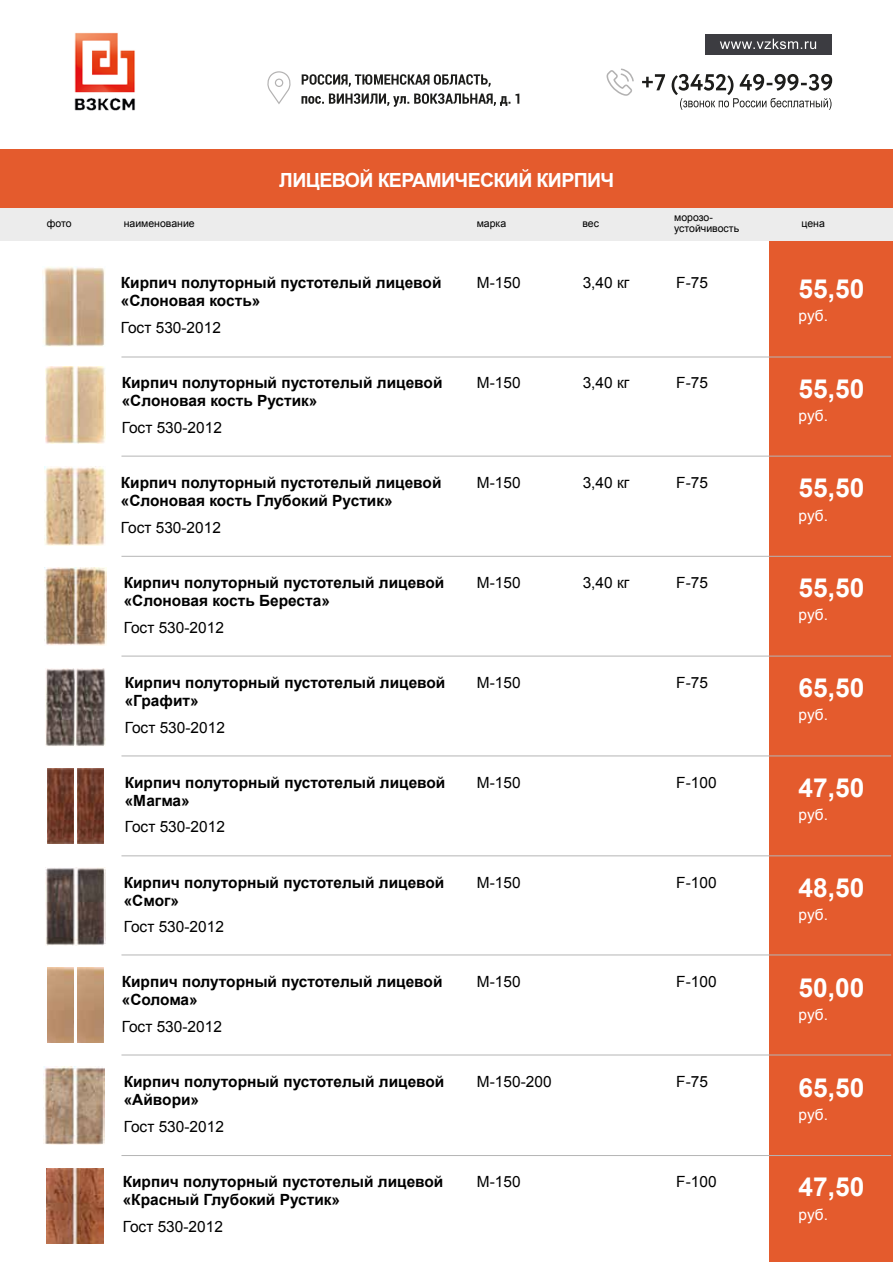
<style>
.page{position:relative;width:893px;height:1262px;background:#fff}
.page>*{position:absolute;margin:0;border:0;box-sizing:border-box;transform-origin:0 0}
.t1{font:700 26.25px "Arial";color:#fff}
.t2{font:700 19.5px "Arial";letter-spacing:-.03em;color:#fff}
.t3{font:700 15.45px/18px "Arial";color:#000}
.t4{font:15.45px "Arial";color:#000}
.t5{font:15.45px "Arial";color:#fff}
.t6{font:10.5px/10.5px "Arial";color:#000}
</style>
<div class="page">
<div style="left:769px;top:175px;width:123px;height:1087px;background:#e45b2d"></div>
<div style="left:0;top:207px;width:892px;height:33px;background:#ececec"></div>
<div style="left:0;top:149px;width:892px;height:59px;background:#e45b2d"></div>
<img style="left:43px;top:267px;width:63px;height:79px">
<img style="left:45px;top:366px;width:60px;height:78px">
<img style="left:45px;top:466px;width:60px;height:79px">
<img style="left:44px;top:567px;width:63px;height:78px">
<img style="left:45px;top:668px;width:60px;height:78px">
<img style="left:77px;top:768px;width:26px;height:75px">
<img style="left:47px;top:768px;width:26px;height:75px">
<img style="left:45px;top:867px;width:60px;height:78px">
<img style="left:77px;top:967px;width:26px;height:75px">
<img style="left:47px;top:967px;width:26px;height:75px">
<img style="left:44px;top:1066px;width:60px;height:78px">
<img style="left:47px;top:1168px;width:56px;height:75px">
<hr style="left:121px;top:356px;width:770px;height:1px;background:#b5b5b5">
<hr style="left:121px;top:456px;width:770px;height:1px;background:#b5b5b5">
<hr style="left:121px;top:556px;width:770px;height:1px;background:#b5b5b5">
<hr style="left:121px;top:655px;width:770px;height:1px;background:#b5b5b5">
<hr style="left:121px;top:755px;width:770px;height:1px;background:#b5b5b5">
<hr style="left:121px;top:855px;width:770px;height:1px;background:#b5b5b5">
<hr style="left:121px;top:954px;width:770px;height:1px;background:#b5b5b5">
<hr style="left:121px;top:1054px;width:770px;height:1px;background:#b5b5b5">
<hr style="left:121px;top:1155px;width:770px;height:1px;background:#b5b5b5">
<div style="left:705px;top:34px;width:127px;height:21px;background:#3c3c41"></div>
<svg style="left:720px;top:39px;width:96px;height:10px"></svg>
<svg style="left:302px;top:74px;width:188px;height:13px"></svg>
<svg style="left:301px;top:93px;width:218px;height:14px"></svg>
<svg style="left:267px;top:71px;width:24px;height:33px"></svg>
<svg style="left:606px;top:68px;width:27px;height:28px"></svg>
<img style="left:74px;top:32px;width:61px;height:79px">
<svg style="left:642px;top:74px;width:190px;height:36px"></svg>
<p class="t2" style="left:279px;top:167px;width:336px">ЛИЦЕВОЙ КЕРАМИЧЕСКИЙ КИРПИЧ</p>
<p class="t6" style="left:674px;top:212px;width:66px">морозо&shy;устойчивость</p>
<p class="t6" style="left:47px;top:218px;width:26px">фото</p>
<p class="t6" style="left:124px;top:218px;width:73px">наименование</p>
<p class="t6" style="left:476px;top:218px;width:31px">марка</p>
<p class="t6" style="left:582px;top:218px;width:18px">вес</p>
<p class="t6" style="left:801px;top:218px;width:25px">цена</p>
<p class="t3" style="left:121px;top:274px;width:322px">Кирпич полуторный пустотелый лицевой «Слоновая кость»</p>
<p class="t4" style="left:477px;top:273px;width:45px">М-150</p>
<p class="t4" style="left:582px;top:273px;width:48px">3,40 кг</p>
<p class="t4" style="left:676px;top:273px;width:33px">F-75</p>
<p class="t4" style="left:121px;top:317px;width:102px">Гост 530-2012</p>
<p class="t3" style="left:122px;top:374px;width:322px">Кирпич полуторный пустотелый лицевой</p>
<p class="t4" style="left:477px;top:373px;width:45px">М-150</p>
<p class="t4" style="left:582px;top:373px;width:48px">3,40 кг</p>
<p class="t4" style="left:676px;top:373px;width:33px">F-75</p>
<p class="t3" style="left:122px;top:392px;width:197px">«Слоновая кость Рустик»</p>
<p class="t4" style="left:122px;top:417px;width:102px">Гост 530-2012</p>
<p class="t3" style="left:121px;top:474px;width:322px">Кирпич полуторный пустотелый лицевой «Слоновая кость Глубокий Рустик»</p>
<p class="t4" style="left:121px;top:517px;width:102px">Гост 530-2012</p>
<p class="t3" style="left:124px;top:574px;width:322px">Кирпич полуторный пустотелый лицевой «Слоновая кость Береста»</p>
<p class="t4" style="left:124px;top:617px;width:102px">Гост 530-2012</p>
<p class="t3" style="left:125px;top:674px;width:322px">Кирпич полуторный пустотелый лицевой «Графит»</p>
<p class="t4" style="left:125px;top:717px;width:102px">Гост 530-2012</p>
<p class="t3" style="left:125px;top:774px;width:322px">Кирпич полуторный пустотелый лицевой «Магма»</p>
<p class="t4" style="left:125px;top:817px;width:102px">Гост 530-2012</p>
<p class="t3" style="left:124px;top:873px;width:322px">Кирпич полуторный пустотелый лицевой «Смог»</p>
<p class="t4" style="left:124px;top:916px;width:102px">Гост 530-2012</p>
<p class="t3" style="left:122px;top:973px;width:322px">Кирпич полуторный пустотелый лицевой «Солома»</p>
<p class="t4" style="left:122px;top:1016px;width:102px">Гост 530-2012</p>
<p class="t3" style="left:124px;top:1073px;width:322px">Кирпич полуторный пустотелый лицевой «Айвори»</p>
<p class="t4" style="left:124px;top:1116px;width:102px">Гост 530-2012</p>
<p class="t3" style="left:123px;top:1173px;width:322px">Кирпич полуторный пустотелый лицевой «Красный Глубокий Рустик»</p>
<p class="t4" style="left:123px;top:1216px;width:102px">Гост 530-2012</p>
<p class="t4" style="left:477px;top:472px;width:45px">М-150</p>
<p class="t4" style="left:582px;top:472px;width:48px">3,40 кг</p>
<p class="t4" style="left:676px;top:472px;width:33px">F-75</p>
<p class="t4" style="left:477px;top:572px;width:45px">М-150</p>
<p class="t4" style="left:582px;top:572px;width:48px">3,40 кг</p>
<p class="t4" style="left:676px;top:572px;width:33px">F-75</p>
<p class="t4" style="left:477px;top:672px;width:45px">М-150</p>
<p class="t4" style="left:676px;top:672px;width:33px">F-75</p>
<p class="t4" style="left:477px;top:772px;width:45px">М-150</p>
<p class="t4" style="left:676px;top:772px;width:42px">F-100</p>
<p class="t4" style="left:477px;top:872px;width:45px">М-150</p>
<p class="t4" style="left:676px;top:872px;width:42px">F-100</p>
<p class="t4" style="left:477px;top:971px;width:45px">М-150</p>
<p class="t4" style="left:676px;top:971px;width:42px">F-100</p>
<p class="t4" style="left:477px;top:1071px;width:76px">М-150-200</p>
<p class="t4" style="left:676px;top:1071px;width:33px">F-75</p>
<p class="t4" style="left:477px;top:1171px;width:45px">М-150</p>
<p class="t4" style="left:676px;top:1171px;width:42px">F-100</p>
<h1 class="t1" style="left:798px;top:271px;width:67px">55,50</h1>
<p class="t5" style="left:798px;top:305px;width:31px">руб.</p>
<h1 class="t1" style="left:798px;top:371px;width:67px">55,50</h1>
<p class="t5" style="left:798px;top:405px;width:31px">руб.</p>
<h1 class="t1" style="left:798px;top:471px;width:67px">55,50</h1>
<p class="t5" style="left:798px;top:505px;width:31px">руб.</p>
<h1 class="t1" style="left:798px;top:571px;width:67px">55,50</h1>
<p class="t5" style="left:798px;top:605px;width:31px">руб.</p>
<h1 class="t1" style="left:798px;top:670px;width:67px">65,50</h1>
<p class="t5" style="left:798px;top:704px;width:31px">руб.</p>
<h1 class="t1" style="left:798px;top:770px;width:67px">47,50</h1>
<p class="t5" style="left:798px;top:804px;width:31px">руб.</p>
<h1 class="t1" style="left:798px;top:870px;width:67px">48,50</h1>
<p class="t5" style="left:798px;top:904px;width:31px">руб.</p>
<h1 class="t1" style="left:798px;top:970px;width:67px">50,00</h1>
<p class="t5" style="left:798px;top:1004px;width:31px">руб.</p>
<h1 class="t1" style="left:798px;top:1070px;width:67px">65,50</h1>
<p class="t5" style="left:798px;top:1104px;width:31px">руб.</p>
<h1 class="t1" style="left:798px;top:1169px;width:67px">47,50</h1>
<p class="t5" style="left:798px;top:1204px;width:31px">руб.</p>
</div>
